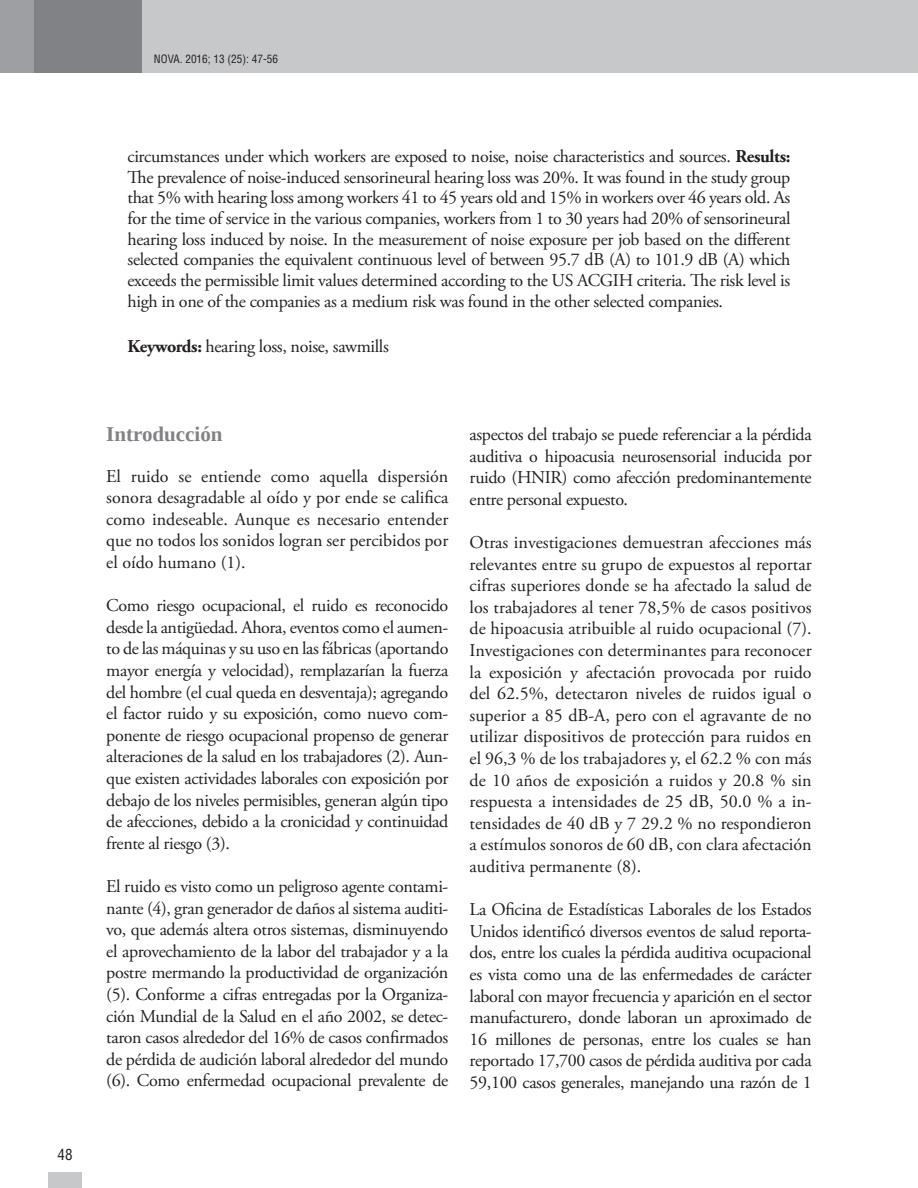
<style>
.page{position:relative;width:918px;height:1188px;background:#fff}
.page>*{position:absolute;margin:0;border:0;box-sizing:border-box;transform-origin:0 0}
.t1{font:700 21px "Liberation Serif";color:#808285}
.t2{font:18px/21.6px "Adobe Garamond Pro";letter-spacing:-.02em;color:#231f20;text-align:justify}
.t3{font:condensed 15px "Helvetica LT Std";color:#231f20}
.t4{font:condensed 11.25px "Helvetica LT Std";color:#231f20}
.s1{font-weight:700}
</style>
<div class="page">
<div style="left:0;top:0;width:918px;height:73px;background:#c7c8ca"></div>
<div style="left:28px;top:0;width:114px;height:73px;background:#808285"></div>
<div style="left:0;top:0;width:34px;height:73px;background:#9d9fa2"></div>
<div style="left:49px;top:1172px;width:33px;height:16px;background:#c7c8ca"></div>
<p class="t3" style="left:58px;top:1145px;width:16px">48</p>
<p class="t4" style="left:154px;top:52px;width:126px">NOVA. 2016; 13 (25): 47-56</p>
<p class="t2" style="left:128px;top:146px;width:665px;line-height:20.7px">circumstances under which workers are exposed to noise, noise characteristics and sources. <span class="s1">Results:<br></span>The prevalence of noise-induced sensorineural hearing loss was 20%. It was found in the study group that 5% with hearing loss among workers 41 to 45 years old and 15% in workers over 46 years old. As for the time of service in the various companies, workers from 1 to 30 years had 20% of sensorineural hearing loss induced by noise. In the measurement of noise exposure per job based on the different selected companies the equivalent continuous level of between 95.7 dB (A) to 101.9 dB (A) which exceeds the permissible limit values determined according to the US ACGIH criteria. The risk level is high in one of the companies as a medium risk was found in the other selected companies.</p>
<p class="t2" style="left:128px;top:336px;width:263px"><span class="s1">Keywords:</span> hearing loss, noise, sawmills</p>
<p class="t1" style="left:106px;top:420px;width:118px">Introducción</p>
<p class="t2" style="left:106px;top:466px;width:344px">El ruido se entiende como aquella dispersión sonora desagradable al oído y por ende se califica como indeseable. Aunque es necesario entender que no todos los sonidos logran ser percibidos por el oído humano (1).</p>
<p class="t2" style="left:106px;top:595px;width:344px">Como riesgo ocupacional, el ruido es reconocido desde la antigüedad. Ahora, eventos como el aumen&shy;to de las máquinas y su uso en las fábricas (aportando mayor energía y velocidad), remplazarían la fuerza del hombre (el cual queda en desventaja); agregando el factor ruido y su exposición, como nuevo com&shy;ponente de riesgo ocupacional propenso de generar alteraciones de la salud en los trabajadores (2). Aun&shy;que existen actividades laborales con exposición por debajo de los niveles permisibles, generan algún tipo de afecciones, debido a la cronicidad y continuidad frente al riesgo (3).</p>
<p class="t2" style="left:106px;top:876px;width:344px">El ruido es visto como un peligroso agente contami&shy;nante (4), gran generador de daños al sistema auditi&shy;vo, que además altera otros sistemas, disminuyendo el aprovechamiento de la labor del trabajador y a la postre mermando la productividad de organización (5). Conforme a cifras entregadas por la Organiza&shy;ción Mundial de la Salud en el año 2002, se detec&shy;taron casos alrededor del 16% de casos confirmados de pérdida de audición laboral alrededor del mundo (6). Como enfermedad ocupacional prevalente de</p>
<p class="t2" style="left:470px;top:424px;width:344px">aspectos del trabajo se puede referenciar a la pérdida auditiva o hipoacusia neurosensorial inducida por ruido (HNIR) como afección predominantemente entre personal expuesto.</p>
<p class="t2" style="left:470px;top:532px;width:344px">Otras investigaciones demuestran afecciones más relevantes entre su grupo de expuestos al reportar cifras superiores donde se ha afectado la salud de los trabajadores al tener 78,5% de casos positivos de hipoacusia atribuible al ruido ocupacional (7).<br>Investigaciones con determinantes para reconocer la exposición y afectación provocada por ruido del 62.5%, detectaron niveles de ruidos igual o superior a 85 dB-A, pero con el agravante de no utilizar dispositivos de protección para ruidos en el 96,3 % de los trabajadores y, el 62.2 % con más de 10 años de exposición a ruidos y 20.8 % sin respuesta a intensidades de 25 dB, 50.0 % a in&shy;tensidades de 40 dB y 7 29.2 % no respondieron a estímulos sonoros de 60 dB, con clara afectación auditiva permanente (8).</p>
<p class="t2" style="left:470px;top:899px;width:344px">La Oficina de Estadísticas Laborales de los Estados Unidos identificó diversos eventos de salud reporta&shy;dos, entre los cuales la pérdida auditiva ocupacional es vista como una de las enfermedades de carácter laboral con mayor frecuencia y aparición en el sector manufacturero, donde laboran un aproximado de 16 millones de personas, entre los cuales se han reportado 17,700 casos de pérdida auditiva por cada 59,100 casos generales, manejando una razón de 1</p>
</div>
